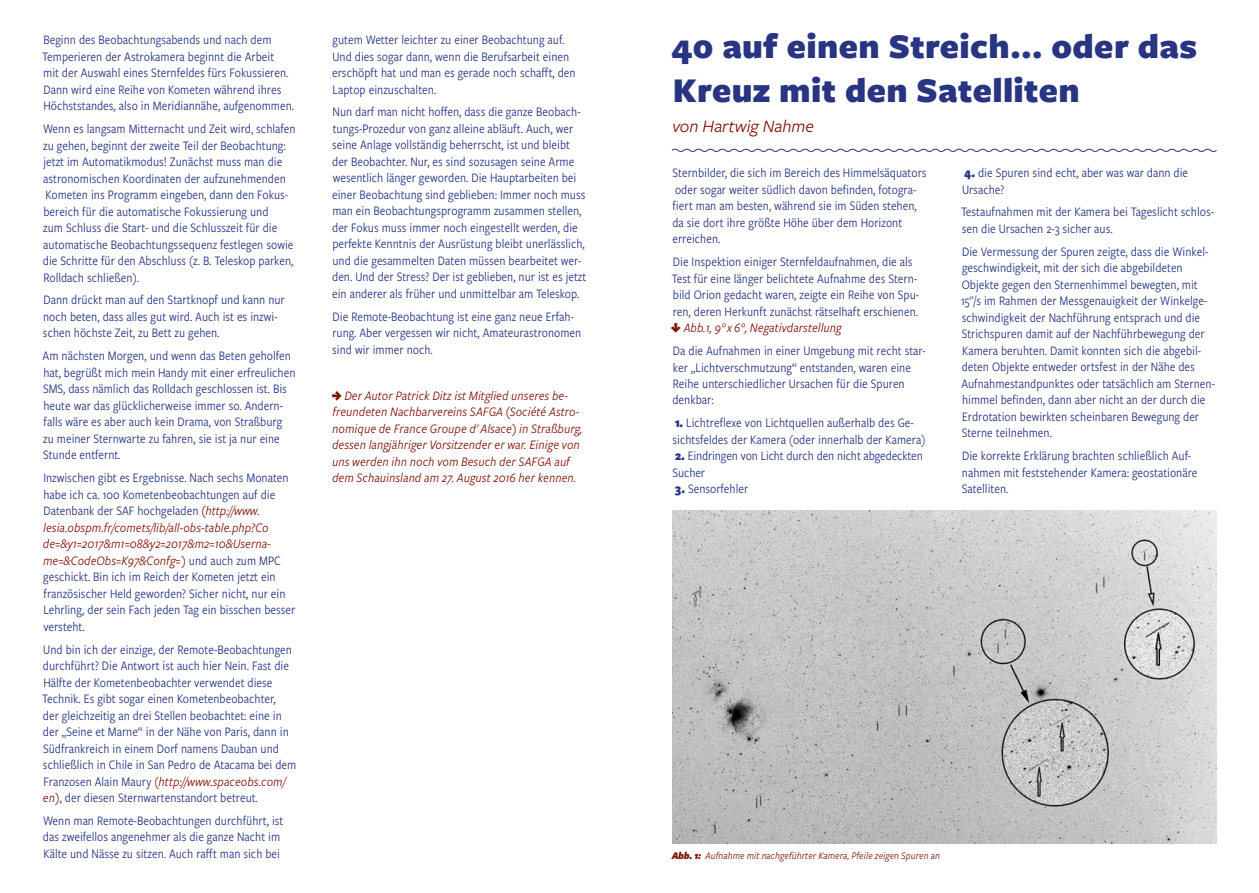
<style>
.page{position:relative;width:1259px;height:893px;background:#fff}
.page>*{position:absolute;margin:0;border:0;box-sizing:border-box;transform-origin:0 0}
.t1{font:900 36px/43.2px "Freight Sans Pro";letter-spacing:.01em;color:#283583}
.t2{font:italic 18px "Freight Sans Pro";color:#7d1206}
.t3{font:13.5px/16.5px "Freight Sans Cnd Pro";color:#283583}
.t4{font:italic 13.5px/16.5px "Freight Sans Cnd Pro";color:#7d1206}
.t5{font:italic 10.5px "Freight Sans Cnd Pro";color:#7d1206}
.s1{font-style:italic;color:#7d1206}
.s2{font-weight:900;font-style:normal}
.s3{font-weight:900;color:#7d1206}
.s4{font-weight:900}
</style>
<div class="page">
<img style="left:672px;top:510px;width:544px;height:333px">
<svg style="left:671px;top:148px;width:546px;height:4px"></svg>
<p class="t3" style="left:42px;top:31px;width:253px">Beginn des Beobachtungsabends und nach dem Temperieren der Astrokamera beginnt die Arbeit<br>mit der Auswahl eines Sternfeldes fürs Fokussieren.<br>Dann wird eine Reihe von Kometen während ihres Höchststandes, also in Meridiannähe, aufgenommen.</p>
<p class="t3" style="left:43px;top:120px;width:254px">Wenn es langsam Mitternacht und Zeit wird, schlafen zu gehen, beginnt der zweite Teil der Beobachtung: jetzt im Automatikmodus! Zunächst muss man die astronomischen Koordinaten der aufzunehmenden Kometen ins Programm eingeben, dann den Fokus&shy;bereich für die automatische Fokussierung und<br>zum Schluss die Start- und die Schlusszeit für die automatische Beobachtungssequenz festlegen sowie die Schritte für den Abschluss (z. B. Teleskop parken, Rolldach schließen).</p>
<p class="t3" style="left:43px;top:291px;width:243px">Dann drückt man auf den Startknopf und kann nur noch beten, dass alles gut wird. Auch ist es inzwi&shy;schen höchste Zeit, zu Bett zu gehen.</p>
<p class="t3" style="left:43px;top:347px;width:254px">Am nächsten Morgen, und wenn das Beten geholfen hat, begrüßt mich mein Handy mit einer erfreulichen SMS, dass nämlich das Rolldach geschlossen ist. Bis heute war das glücklicherweise immer so. Andern&shy;falls wäre es aber auch kein Drama, von Straßburg<br>zu meiner Sternwarte zu fahren, sie ist ja nur eine Stunde entfernt.</p>
<p class="t3" style="left:43px;top:469px;width:254px">Inzwischen gibt es Ergebnisse. Nach sechs Monaten habe ich ca. 100 Kometenbeobachtungen auf die Datenbank der SAF hochgeladen <span class="s1">(http://www. lesia.obspm.fr/comets/lib/all-obs-table.php?Co de=&amp;y1=2017&amp;m1=08&amp;y2=2017&amp;m2=10&amp;Userna&shy;me=&amp;CodeObs=K97&amp;Config=)</span> und auch zum MPC geschickt. Bin ich im Reich der Kometen jetzt ein französischer Held geworden? Sicher nicht, nur ein Lehrling, der sein Fach jeden Tag ein bisschen besser versteht.</p>
<p class="t3" style="left:42px;top:640px;width:255px">Und bin ich der einzige, der Remote-Beobachtungen durchführt? Die Antwort ist auch hier Nein. Fast die Hälfte der Kometenbeobachter verwendet diese Technik. Es gibt sogar einen Kometenbeobachter,<br>der gleichzeitig an drei Stellen beobachtet: eine in der „Seine et Marne“ in der Nähe von Paris, dann in Südfrankreich in einem Dorf namens Dauban und schließlich in Chile in San Pedro de Atacama bei dem Franzosen Alain Maury <span class="s1">(http://www.spaceobs.com/ en)</span>, der diesen Sternwartenstandort betreut.</p>
<p class="t3" style="left:43px;top:812px;width:242px">Wenn man Remote-Beobachtungen durchführt, ist das zweifellos angenehmer als die ganze Nacht im<br>Kälte und Nässe zu sitzen. Auch rafft man sich bei</p>
<p class="t3" style="left:332px;top:31px;width:245px">gutem Wetter leichter zu einer Beobachtung auf.<br>Und dies sogar dann, wenn die Berufsarbeit einen erschöpft hat und man es gerade noch schafft, den Laptop einzuschalten.</p>
<p class="t3" style="left:332px;top:103px;width:256px">Nun darf man nicht hoffen, dass die ganze Beobach&shy;tungs-Prozedur von ganz alleine abläuft. Auch, wer seine Anlage vollständig beherrscht, ist und bleibt der Beobachter. Nur, es sind sozusagen seine Arme wesentlich länger geworden. Die Hauptarbeiten bei einer Beobachtung sind geblieben: Immer noch muss man ein Beobachtungsprogramm zusammen stellen, der Fokus muss immer noch eingestellt werden, die perfekte Kenntnis der Ausrüstung bleibt unerlässlich, und die gesammelten Daten müssen bearbeitet wer&shy;den. Und der Stress? Der ist geblieben, nur ist es jetzt ein anderer als früher und unmittelbar am Teleskop.</p>
<p class="t3" style="left:332px;top:308px;width:251px">Die Remote-Beobachtung ist eine ganz neue Erfah&shy;rung. Aber vergessen wir nicht, Amateurastronomen sind wir immer noch.</p>
<p class="t4" style="left:332px;top:386px;width:252px"><span class="s2">J</span> Der Autor Patrick Ditz ist Mitglied unseres be&shy;freundeten Nachbarvereins SAFGA (Société Astro&shy;nomique de France Groupe d' Alsace) in Straßburg, dessen langjähriger Vorsitzender er war. Einige von uns werden ihn noch vom Besuch der SAFGA auf dem Schauinsland am 27. August 2016 her kennen.</p>
<h1 class="t1" style="left:671px;top:24px;width:527px">40 auf einen Streich… oder das<br>Kreuz mit den Satelliten</h1>
<h2 class="t2" style="left:672px;top:114px;width:143px">von Hartwig Nahme</h2>
<p class="t3" style="left:672px;top:164px;width:256px">Sternbilder, die sich im Bereich des Himmelsäquators oder sogar weiter südlich davon befinden, fotogra&shy;fiert man am besten, während sie im Süden stehen, da sie dort ihre größte Höhe über dem Horizont erreichen.</p>
<p class="t3" style="left:671px;top:253px;width:250px">Die Inspektion einiger Sternfeldaufnahmen, die als Test für eine länger belichtete Aufnahme des Stern&shy;bild Orion gedacht waren, zeigte ein Reihe von Spu&shy;ren, deren Herkunft zunächst rätselhaft erschienen.<br><span class="s3">K</span> <span class="s1">Abb.1, 9°x 6°, Negativdarstellung</span></p>
<p class="t3" style="left:672px;top:342px;width:255px">Da die Aufnahmen in einer Umgebung mit recht star&shy;ker „Lichtverschmutzung“ entstanden, waren eine Reihe unterschiedlicher Ursachen für die Spuren denkbar:</p>
<p class="t3" style="left:672px;top:414px;width:254px"><span class="s4">1.</span> Lichtreflexe von Lichtquellen außerhalb des Ge&shy;sichtsfeldes der Kamera (oder innerhalb der Kamera)</p>
<p class="t3" style="left:672px;top:447px;width:252px"><span class="s4">2.</span> Eindringen von Licht durch den nicht abgedeckten<br>Sucher</p>
<p class="t3" style="left:675px;top:480px;width:75px"><span class="s4">3.</span> Sensorfehler</p>
<p class="t3" style="left:962px;top:164px;width:228px"><span class="s4">4.</span> die Spuren sind echt, aber was war dann die<br>Ursache?</p>
<p class="t3" style="left:961px;top:203px;width:255px">Testaufnahmen mit der Kamera bei Tageslicht schlos&shy;sen die Ursachen 2-3 sicher aus.</p>
<p class="t3" style="left:961px;top:243px;width:255px">Die Vermessung der Spuren zeigte, dass die Winkel&shy;geschwindigkeit, mit der sich die abgebildeten Objekte gegen den Sternenhimmel bewegten, mit 15''/s im Rahmen der Messgenauigkeit der Winkelge&shy;schwindigkeit der Nachführung entsprach und die Strichspuren damit auf der Nachführbewegung der Kamera beruhten. Damit konnten sich die abgebil&shy;deten Objekte entweder ortsfest in der Nähe des Aufnahmestandpunktes oder tatsächlich am Sternen&shy;himmel befinden, dann aber nicht an der durch die Erdrotation bewirkten scheinbaren Bewegung der Sterne teilnehmen.</p>
<p class="t3" style="left:961px;top:447px;width:237px">Die korrekte Erklärung brachten schließlich Auf&shy;nahmen mit feststehender Kamera: geostationäre<br>Satelliten.</p>
<p class="t5" style="left:672px;top:849px;width:269px"><span class="s4">Abb. 1:</span> Aufnahme mit nachgeführter Kamera, Pfeile zeigen Spuren an</p>
</div>
